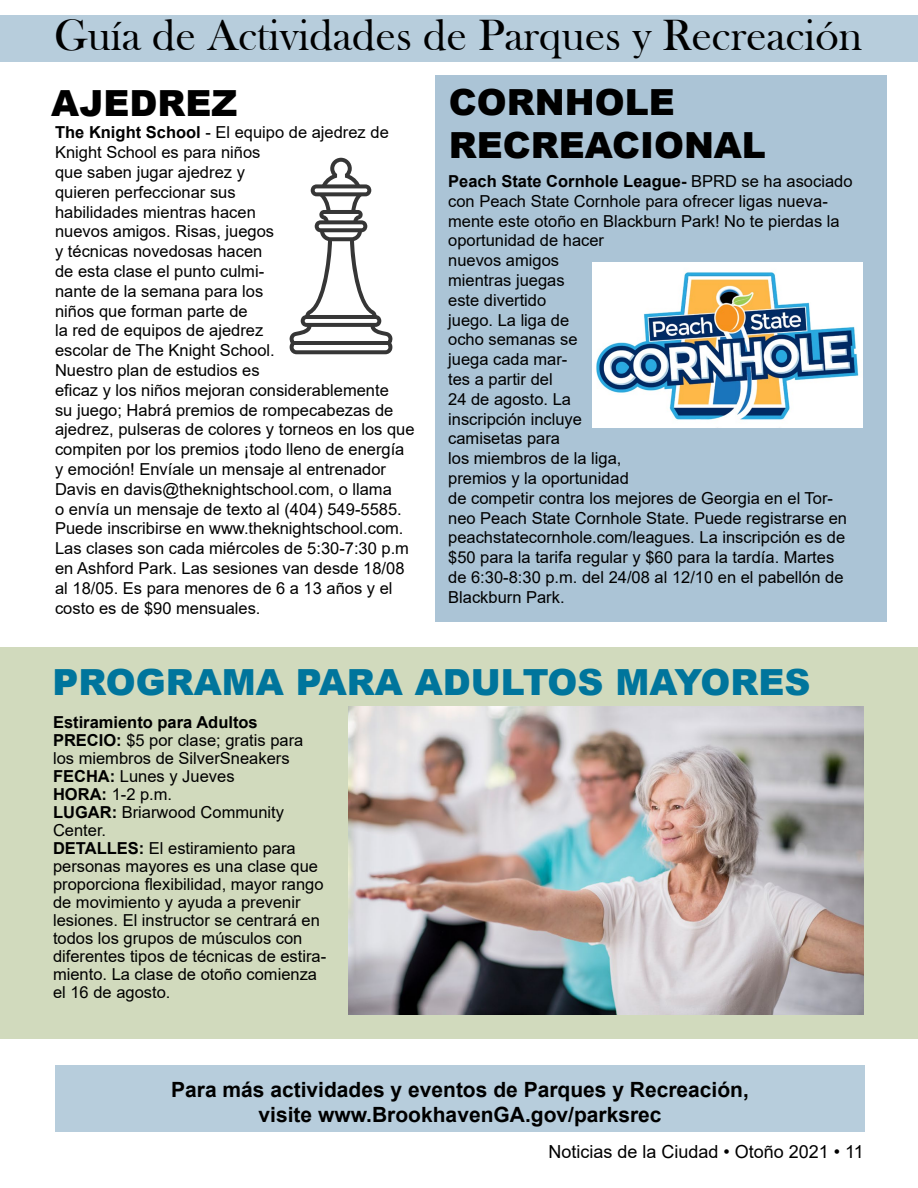
<style>
.page{position:relative;width:918px;height:1188px;background:#fff}
.page>*{position:absolute;margin:0;border:0;box-sizing:border-box;transform-origin:0 0}
.t1{font:45px "Bask Old Face";color:#000}
.t2{font:900 36px/43.2px "Arial";color:#000}
.t3{font:900 36px "Arial";color:#00759c}
.t4{font:700 21px/25.2px "Arial";color:#000;text-align:center}
.t5{font:18px "Arial";color:#000}
.t6{font:16.5px/19.8px "Arial";color:#000}
.s1{font-weight:700}
</style>
<div class="page">
<div style="left:0;top:15px;width:918px;height:47px;background:#b7cddc"></div>
<div style="left:436px;top:76px;width:451px;height:546px;background:#abc4d6"></div>
<svg style="left:289px;top:158px;width:104px;height:196px"></svg>
<hr style="left:294px;top:341px;width:95px;height:4px;background:#363636">
<div style="left:0;top:647px;width:918px;height:392px;background:#d1dabd"></div>
<img style="left:348px;top:707px;width:515px;height:308px">
<img style="left:593px;top:263px;width:270px;height:164px">
<div style="left:55px;top:1065px;width:809px;height:67px;background:#b7cddc"></div>
<h1 class="t1" style="left:54px;top:11px;width:810px">Guía de Actividades de Parques y Recreación</h1>
<h2 class="t2" style="left:51px;top:80px;width:188px">AJEDREZ</h2>
<p class="t6" style="left:55px;top:123px;width:361px"><span class="s1">The Knight School</span> - El equipo de ajedrez de Knight School es para niños<br>que saben jugar ajedrez y<br>quieren perfeccionar sus<br>habilidades mientras hacen<br>nuevos amigos. Risas, juegos<br>y técnicas novedosas hacen<br>de esta clase el punto culmi-<br>nante de la semana para los<br>niños que forman parte de<br>la red de equipos de ajedrez<br>escolar de The Knight School.<br>Nuestro plan de estudios es<br>eficaz y los niños mejoran considerablemente<br>su juego; Habrá premios de rompecabezas de ajedrez, pulseras de colores y torneos en los que compiten por los premios ¡todo lleno de energía y emoción! Envíale un mensaje al entrenador Davis en davis@theknightschool.com, o llama<br>o envía un mensaje de texto al (404) 549-5585.<br>Puede inscribirse en www.theknightschool.com.<br>Las clases son cada miércoles de 5:30-7:30 p.m en Ashford Park. Las sesiones van desde 18/08 al 18/05. Es para menores de 6 a 13 años y el costo es de $90 mensuales.</p>
<h2 class="t2" style="left:449px;top:79px;width:319px">CORNHOLE<br>RECREACIONAL</h2>
<p class="t6" style="left:448px;top:171px;width:406px"><span class="s1">Peach State Cornhole League-</span> BPRD se ha asociado con Peach State Cornhole para ofrecer ligas nueva&shy;mente este otoño en Blackburn Park! No te pierdas la oportunidad de hacer<br>nuevos amigos<br>mientras juegas<br>este divertido<br>juego. La liga de<br>ocho semanas se<br>juega cada mar-<br>tes a partir del<br>24 de agosto. La<br>inscripción incluye<br>camisetas para<br>los miembros de la liga,<br>premios y la oportunidad<br>de competir contra los mejores de Georgia en el Tor&shy;neo Peach State Cornhole State. Puede registrarse en peachstatecornhole.com/leagues. La inscripción es de $50 para la tarifa regular y $60 para la tardía. Martes de 6:30-8:30 p.m. del 24/08 al 12/10 en el pabellón de<br>Blackburn Park.</p>
<h2 class="t3" style="left:52px;top:656px;width:759px">PROGRAMA PARA ADULTOS MAYORES</h2>
<p class="t6" style="left:53px;top:713px;width:275px;line-height:18px"><span class="s1">Estiramiento para Adultos<br>PRECIO:</span> $5 por clase; gratis para los miembros de SilverSneakers<br><span class="s1">FECHA:</span> Lunes y Jueves<br><span class="s1">HORA:</span> 1-2 p.m.<br><span class="s1">LUGAR:</span> Briarwood Community<br>Center.<br><span class="s1">DETALLES:</span> El estiramiento para personas mayores es una clase que proporciona flexibilidad, mayor rango de movimiento y ayuda a prevenir lesiones. El instructor se centrará en todos los grupos de músculos con diferentes tipos de técnicas de estira&shy;miento. La clase de otoño comienza el 16 de agosto.</p>
<p class="t4" style="left:171px;top:1077px;width:579px">Para más actividades y eventos de Parques y Recreación, visite www.BrookhavenGA.gov/parksrec</p>
<p class="t5" style="left:549px;top:1139px;width:317px">Noticias de la Ciudad • Otoño 2021 • 11</p>
</div>
